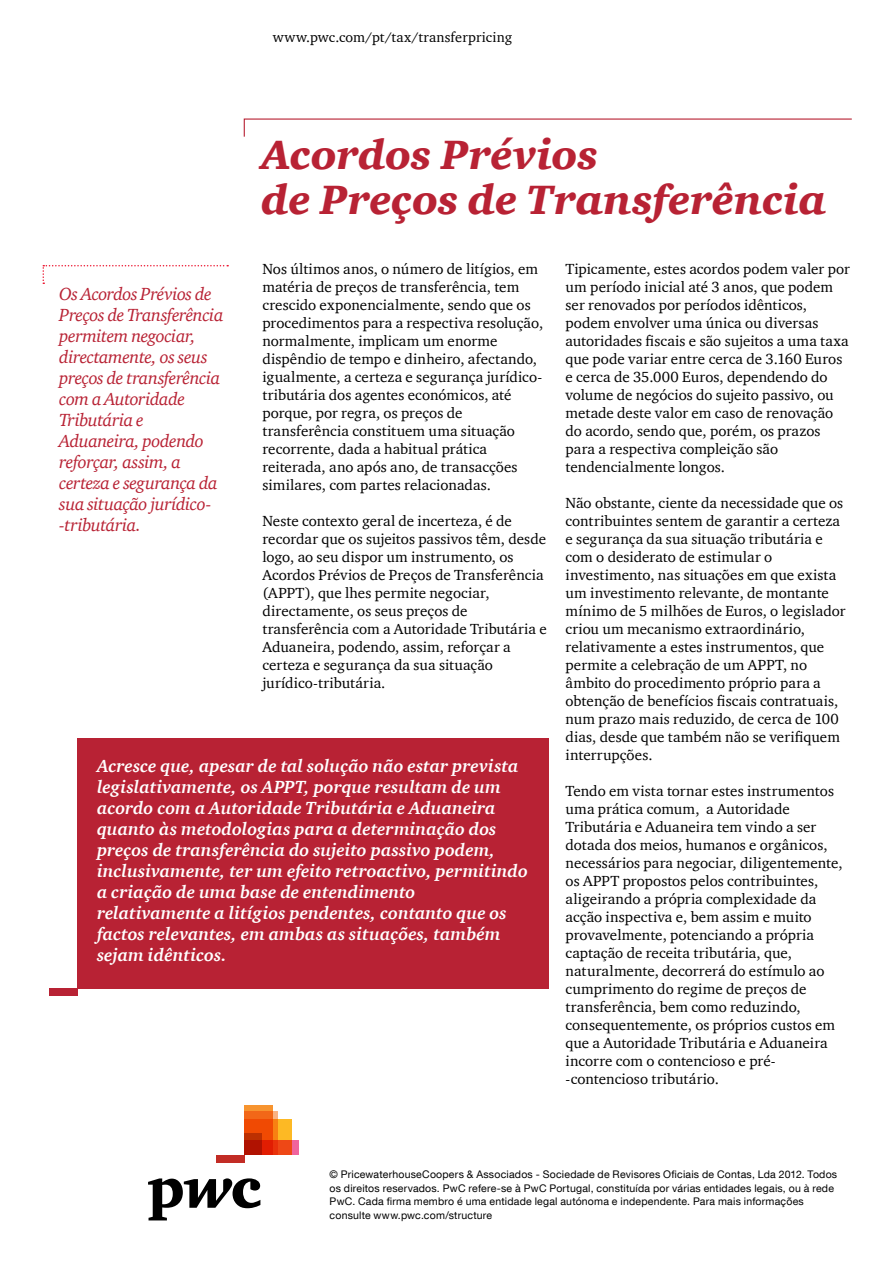
<style>
.page{position:relative;width:893px;height:1263px;background:#fff}
.page>*{position:absolute;margin:0;border:0;box-sizing:border-box;transform-origin:0 0}
.t1{font:italic 900 42px/45px "ITC Charter Com";color:#b82234}
.t2{font:italic 700 18px/21px "ITC Charter Com";color:#fff}
.t3{font:italic 18px/21px "ITC Charter Com";letter-spacing:-.025em;color:#b82234}
.t4{font:15px/18px "ITC Charter Com";letter-spacing:.005em;color:#000}
.t5{font:14.25px "ITC Charter Com";letter-spacing:.01em;color:#000}
.t6{font:10.5px/13.5px "Helvetica Neue LT Com";letter-spacing:.02em;color:#000}
</style>
<div class="page">
<div style="left:78px;top:738px;width:471px;height:251px;background:#b82234"></div>
<svg style="left:43px;top:265px;width:185px;height:19px"></svg>
<svg style="left:243px;top:118px;width:609px;height:19px"></svg>
<div style="left:244px;top:1120px;width:48px;height:35px;background:#fdb924"></div>
<svg style="left:278px;top:1141px;width:21px;height:14px"></svg>
<svg style="left:272px;top:1111px;width:6px;height:44px"></svg>
<svg style="left:244px;top:1106px;width:28px;height:49px"></svg>
<svg style="left:244px;top:1134px;width:18px;height:21px"></svg>
<div style="left:216px;top:1155px;width:28px;height:7px;background:#c22c25"></div>
<svg style="left:148px;top:1178px;width:112px;height:42px"></svg>
<div style="left:49px;top:989px;width:29px;height:7px;background:#b82234"></div>
<p class="t5" style="left:273px;top:29px;width:241px">www.pwc.com/pt/tax/transferpricing</p>
<h1 class="t1" style="left:261px;top:132px;width:566px">Acordos Prévios<br>de Preços de Transferência</h1>
<p class="t3" style="left:59px;top:283px;width:166px">Os Acordos Prévios de<br>Preços de Transferência permitem negociar, directamente, os seus preços de transferência com a Autoridade<br>Tributária e<br>Aduaneira, podendo reforçar, assim, a certeza e segurança da sua situação jurídico--tributária.</p>
<p class="t4" style="left:262px;top:260px;width:282px">Nos últimos anos, o número de litígios, em matéria de preços de transferência, tem crescido exponencialmente, sendo que os procedimentos para a respectiva resolução, normalmente, implicam um enorme dispêndio de tempo e dinheiro, afectando, igualmente, a certeza e segurança jurídico&shy;tributária dos agentes económicos, até porque, por regra, os preços de transferência constituem uma situação recorrente, dada a habitual prática reiterada, ano após ano, de transacções similares, com partes relacionadas.</p>
<p class="t4" style="left:262px;top:512px;width:286px">Neste contexto geral de incerteza, é de recordar que os sujeitos passivos têm, desde logo, ao seu dispor um instrumento, os Acordos Prévios de Preços de Transferência (APPT), que lhes permite negociar, directamente, os seus preços de transferência com a Autoridade Tributária e Aduaneira, podendo, assim, reforçar a certeza e segurança da sua situação jurídico-tributária.</p>
<p class="t2" style="left:97px;top:755px;width:432px">Acresce que, apesar de tal solução não estar prevista legislativamente, os APPT, porque resultam de um acordo com a Autoridade Tributária e Aduaneira quanto às metodologias para a determinação dos preços de transferência do sujeito passivo podem, inclusivamente, ter um efeito retroactivo, permitindo a criação de uma base de entendimento relativamente a litígios pendentes, contanto que os factos relevantes, em ambas as situações, também sejam idênticos.</p>
<p class="t4" style="left:566px;top:260px;width:286px">Tipicamente, estes acordos podem valer por um período inicial até 3 anos, que podem ser renovados por períodos idênticos, podem envolver uma única ou diversas autoridades fiscais e são sujeitos a uma taxa que pode variar entre cerca de 3.160 Euros e cerca de 35.000 Euros, dependendo do volume de negócios do sujeito passivo, ou metade deste valor em caso de renovação do acordo, sendo que, porém, os prazos para a respectiva compleição são tendencialmente longos.</p>
<p class="t4" style="left:566px;top:494px;width:281px">Não obstante, ciente da necessidade que os contribuintes sentem de garantir a certeza e segurança da sua situação tributária e com o desiderato de estimular o investimento, nas situações em que exista um investimento relevante, de montante mínimo de 5 milhões de Euros, o legislador criou um mecanismo extraordinário, relativamente a estes instrumentos, que permite a celebração de um APPT, no âmbito do procedimento próprio para a obtenção de benefícios fiscais contratuais, num prazo mais reduzido, de cerca de 100 dias, desde que também não se verifiquem interrupções.</p>
<p class="t4" style="left:566px;top:782px;width:279px">Tendo em vista tornar estes instrumentos uma prática comum, a Autoridade Tributária e Aduaneira tem vindo a ser dotada dos meios, humanos e orgânicos, necessários para negociar, diligentemente, os APPT propostos pelos contribuintes, aligeirando a própria complexidade da acção inspectiva e, bem assim e muito provavelmente, potenciando a própria captação de receita tributária, que, naturalmente, decorrerá do estímulo ao cumprimento do regime de preços de transferência, bem como reduzindo, consequentemente, os próprios custos em que a Autoridade Tributária e Aduaneira incorre com o contencioso e pré--contencioso tributário.</p>
<p class="t6" style="left:330px;top:1168px;width:509px">© PricewaterhouseCoopers &amp; Associados - Sociedade de Revisores Oficiais de Contas, Lda 2012. Todos os direitos reservados. PwC refere-se à PwC Portugal, constituída por várias entidades legais, ou à rede PwC. Cada firma membro é uma entidade legal autónoma e independente. Para mais informações consulte www.pwc.com/structure</p>
</div>
